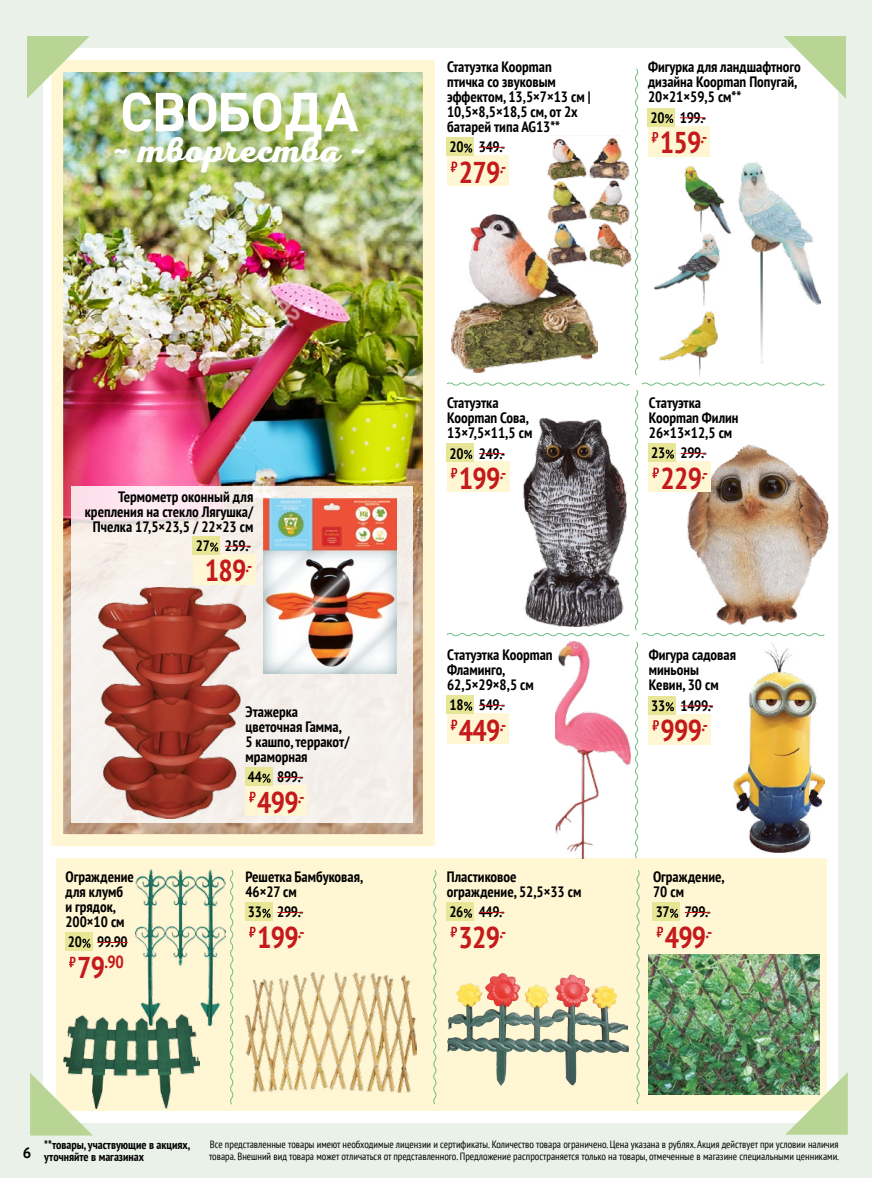
<style>
.page{position:relative;width:872px;height:1178px;background:#eaf1e9}
.page>*{position:absolute;margin:0;border:0;box-sizing:border-box;transform-origin:0 0}
.t1{font:700 54px "DIN Pro";letter-spacing:-.035em;color:#fff}
.t2{font:700 36px "Nexa Script";color:#fff}
.t3{font:700 condensed 30px "PT Sans";letter-spacing:-.025em;color:#c51a1c}
.t4{font:700 condensed 17.55px "PT Sans";color:#c51a1c}
.t5{font:700 condensed 15px/15px "PT Sans";color:#000}
.t6{font:700 15px "PT Sans";color:#000}
.t7{font:700 condensed 12px/12px "PT Sans";color:#000}
.t8{font:condensed 10.5px "PT Sans";color:#000}
.s1{font-size:30px}
</style>
<div class="page">
<div style="left:44px;top:48px;width:794px;height:1074px;background:#fff"></div>
<div style="left:56px;top:858px;width:771px;height:252px;background:#fff7d3"></div>
<svg style="left:30px;top:1073px;width:63px;height:62px"></svg>
<svg style="left:785px;top:1072px;width:62px;height:63px"></svg>
<img style="left:648px;top:954px;width:171px;height:140px">
<img style="left:245px;top:972px;width:171px;height:120px">
<img style="left:64px;top:1014px;width:136px;height:94px">
<img style="left:447px;top:973px;width:54px;height:67px">
<svg style="left:69px;top:957px;width:7px;height:10px"></svg>
<div style="left:65px;top:933px;width:27px;height:18px;background:#e6e696"></div>
<hr style="left:97px;top:942px;width:31px;height:1px;background:#c51a1c">
<svg style="left:82px;top:939px;width:9px;height:9px"></svg>
<svg style="left:656px;top:927px;width:7px;height:10px"></svg>
<div style="left:652px;top:903px;width:27px;height:18px;background:#e6e696"></div>
<svg style="left:685px;top:912px;width:25px;height:1px"></svg>
<svg style="left:670px;top:909px;width:8px;height:9px"></svg>
<svg style="left:450px;top:927px;width:7px;height:10px"></svg>
<div style="left:446px;top:903px;width:27px;height:18px;background:#e6e696"></div>
<svg style="left:479px;top:912px;width:25px;height:1px"></svg>
<svg style="left:464px;top:909px;width:8px;height:9px"></svg>
<svg style="left:249px;top:927px;width:7px;height:10px"></svg>
<div style="left:245px;top:903px;width:27px;height:18px;background:#e6e696"></div>
<svg style="left:277px;top:912px;width:25px;height:1px"></svg>
<svg style="left:262px;top:909px;width:8px;height:9px"></svg>
<img style="left:136px;top:869px;width:89px;height:156px">
<svg style="left:230px;top:870px;width:4px;height:235px"></svg>
<svg style="left:433px;top:870px;width:4px;height:235px"></svg>
<svg style="left:636px;top:870px;width:4px;height:235px"></svg>
<img style="left:64px;top:73px;width:358px;height:760px">
<div style="left:51px;top:60px;width:384px;height:786px;border:12px solid #fff7d3"></div>
<svg style="left:27px;top:36px;width:63px;height:63px;background:#cadeaf"></svg>
<img style="left:446px;top:36px;width:400px;height:823px">
<div style="left:72px;top:486px;width:341px;height:336px;background:linear-gradient(to right,#f9edec,#f4efe9)"></div>
<img style="left:264px;top:498px;width:132px;height:175px">
<div style="left:193px;top:554px;width:62px;height:30px;background:#fff7d3"></div>
<div style="left:193px;top:536px;width:27px;height:18px;background:#e6e696"></div>
<svg style="left:225px;top:546px;width:25px;height:1px"></svg>
<svg style="left:210px;top:542px;width:8px;height:10px"></svg>
<img style="left:98px;top:587px;width:147px;height:231px">
<div style="left:245px;top:786px;width:62px;height:30px;background:#fff7d3"></div>
<svg style="left:249px;top:792px;width:7px;height:10px"></svg>
<div style="left:245px;top:768px;width:27px;height:18px;background:#e6e696"></div>
<svg style="left:277px;top:777px;width:25px;height:1px"></svg>
<svg style="left:262px;top:774px;width:8px;height:9px"></svg>
<h1 class="t1" style="left:120px;top:75px;width:240px">СВОБОДА</h1>
<h2 class="t2" style="left:111px;top:129px;width:258px">~ творчества ~</h2>
<p class="t5" style="left:447px;top:59px;width:145px">Статуэтка Koopman птичка со звуковым эффектом, 13,5×7×13 см |<br>10,5×8,5×18,5 см, от 2х батарей типа AG13**</p>
<p class="t5" style="left:449px;top:139px;width:57px">20 349.-</p>
<h3 class="t3" style="left:459px;top:152px;width:49px">279<sup>.-</sup></h3>
<p class="t5" style="left:648px;top:59px;width:154px">Фигурка для ландшафтного дизайна Koopman Попугай,<br>20×21×59,5 см**</p>
<p class="t5" style="left:650px;top:110px;width:57px">20 199.-</p>
<h3 class="t3" style="left:660px;top:123px;width:49px">159<sup>.-</sup></h3>
<p class="t5" style="left:85px;top:489px;width:170px;text-align:right">Термометр оконный для крепления на стекло Лягушка/<br>Пчелка 17,5×23,5 / 22×23 см</p>
<p class="t5" style="left:196px;top:538px;width:57px">27 259.-</p>
<h3 class="t3" style="left:205px;top:551px;width:49px">189<sup>.-</sup></h3>
<p class="t5" style="left:245px;top:704px;width:106px">Этажерка цветочная Гамма,<br>5 кашпо, терракот/ мраморная</p>
<p class="t5" style="left:248px;top:769px;width:57px">44 899.-</p>
<p class="t5" style="left:65px;top:869px;width:70px">Ограждение для клумб<br>и грядок,<br>200×10 см</p>
<p class="t5" style="left:68px;top:934px;width:61px">20 99.90</p>
<p class="t4" style="left:77px;top:950px;width:48px"><span class="s1">79</span>.90</p>
<h3 class="t3" style="left:257px;top:782px;width:49px">499<sup>.-</sup></h3>
<p class="t5" style="left:245px;top:869px;width:119px">Решетка Бамбуковая,<br>46×27 см</p>
<p class="t5" style="left:248px;top:904px;width:57px">33 299.-</p>
<h3 class="t3" style="left:257px;top:917px;width:49px">199<sup>.-</sup></h3>
<p class="t5" style="left:447px;top:395px;width:87px">Статуэтка<br>Koopman Сова,<br>13×7,5×11,5 см</p>
<p class="t5" style="left:649px;top:395px;width:91px">Cтатуэтка<br>Koopman Филин<br>26×13×12,5 см</p>
<p class="t5" style="left:449px;top:446px;width:57px">20 249.-</p>
<p class="t5" style="left:651px;top:445px;width:57px">23 299.-</p>
<h3 class="t3" style="left:459px;top:459px;width:49px">199<sup>.-</sup></h3>
<h3 class="t3" style="left:660px;top:458px;width:49px">229<sup>.-</sup></h3>
<p class="t5" style="left:447px;top:647px;width:107px">Cтатуэтка Koopman<br>Фламинго,<br>62,5×29×8,5 см</p>
<p class="t5" style="left:649px;top:647px;width:89px">Фигура садовая миньоны<br>Кевин, 30 см</p>
<p class="t5" style="left:449px;top:697px;width:57px">18 549.-</p>
<p class="t5" style="left:651px;top:698px;width:64px">33 1499.-</p>
<h3 class="t3" style="left:459px;top:710px;width:49px">449<sup>.-</sup></h3>
<h3 class="t3" style="left:660px;top:711px;width:49px">999<sup>.-</sup></h3>
<p class="t5" style="left:447px;top:869px;width:136px">Пластиковое ограждение, 52,5×33 см</p>
<p class="t5" style="left:653px;top:869px;width:73px">Ограждение,<br>70 см</p>
<p class="t5" style="left:449px;top:904px;width:57px">26 449.-</p>
<p class="t5" style="left:656px;top:904px;width:57px">37 799.-</p>
<h3 class="t3" style="left:458px;top:917px;width:49px">329<sup>.-</sup></h3>
<h3 class="t3" style="left:664px;top:917px;width:49px">499<sup>.-</sup></h3>
<p class="t7" style="left:44px;top:1139px;width:148px">**товары, участвующие в акциях, уточняйте в магазинах</p>
<p class="t8" style="left:210px;top:1138px;width:630px">Все представленные товары имеют необходимые лицензии и сертификаты. Количество товара ограничено. Цена указана в рублях. Акция действует при условии наличия</p>
<p class="t6" style="left:23px;top:1142px;width:10px">6</p>
<p class="t8" style="left:209px;top:1150px;width:631px">товара. Внешний вид товара может отличаться от представленного. Предложение распространяется только на товары, отмеченные в магазине специальными ценниками.</p>
</div>
